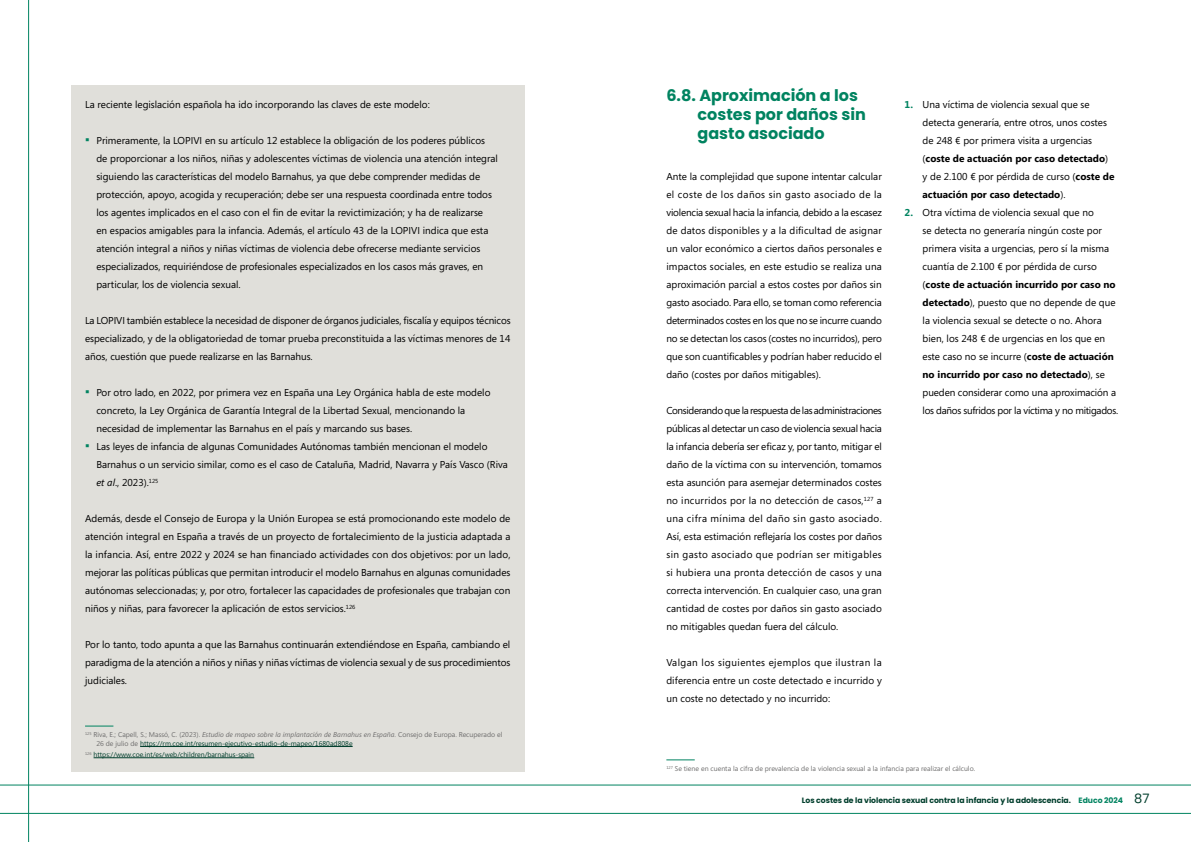
<style>
.page{position:relative;width:1191px;height:842px;background:#fff}
.page>*{position:absolute;margin:0;border:0;box-sizing:border-box;transform-origin:0 0}
.t1{font:700 16px/19px "Poppins";color:#008360}
.t2{font:10px/18px "Segoe";color:#000;text-align:justify}
.t3{font:700 7.7px "Poppins";letter-spacing:-.005em;color:#003e2c}
.t4{font:7px/8.4px "Segoe";color:#706f6f}
.t5{font:7px "Segoe";color:#003e2c}
.s1{font-weight:700;font-size:13px;color:#008360}
.s2{font-style:italic}
.s3{color:#003e2c}
.s4{font-weight:700;color:#008360}
.s5{font-weight:700}
.s6{color:#008360}
.s7{font-weight:400;font-size:13px}
</style>
<div class="page">
<hr style="left:28px;top:0;width:1px;height:842px;background:#008360">
<hr style="left:0;top:813px;width:1191px;height:1px;background:#008360">
<hr style="left:0;top:785px;width:1191px;height:1px;background:#008360">
<div style="left:71px;top:85px;width:453px;height:686px;background:#e0dfda"></div>
<svg style="left:85px;top:726px;width:28px;height:1px"></svg>
<hr style="left:140px;top:746px;width:213px;height:1px;background:#003e2c">
<hr style="left:94px;top:757px;width:160px;height:1px;background:#003e2c">
<svg style="left:666px;top:760px;width:28px;height:1px"></svg>
<p class="t2" style="left:85px;top:95px;width:346px">La reciente legislación española ha ido incorporando las claves de este modelo:</p>
<p class="t2" style="left:96px;top:131px;width:403px;text-align:left;text-indent:-11px"><span class="s1">▪</span> Primeramente, la LOPIVI en su artículo 12 establece la obligación de los poderes públicos de proporcionar a los niños, niñas y adolescentes víctimas de violencia una atención integral siguiendo las características del modelo Barnahus, ya que debe comprender medidas de protección, apoyo, acogida y recuperación; debe ser una respuesta coordinada entre todos los agentes implicados en el caso con el fin de evitar la revictimización; y ha de realizarse<br>en espacios amigables para la infancia. Además, el artículo 43 de la LOPIVI indica que esta atención integral a niños y niñas víctimas de violencia debe ofrecerse mediante servicios especializados, requiriéndose de profesionales especializados en los casos más graves, en particular, los de violencia sexual.</p>
<p class="t2" style="left:85px;top:311px;width:427px">La LOPIVI también establece la necesidad de disponer de órganos judiciales, fiscalía y equipos técnicos especializado, y de la obligatoriedad de tomar prueba preconstituida a las víctimas menores de 14 años, cuestión que puede realizarse en las Barnahus.</p>
<p class="t2" style="left:96px;top:383px;width:395px;text-align:left;text-indent:-11px"><span class="s1">▪</span> Por otro lado, en 2022, por primera vez en España una Ley Orgánica habla de este modelo concreto, la Ley Orgánica de Garantía Integral de la Libertad Sexual, mencionando la necesidad de implementar las Barnahus en el país y marcando sus bases.</p>
<p class="t2" style="left:96px;top:437px;width:413px;text-align:left;text-indent:-11px"><span class="s1">▪</span> Las leyes de infancia de algunas Comunidades Autónomas también mencionan el modelo<br>Barnahus o un servicio similar, como es el caso de Cataluña, Madrid, Navarra y País Vasco (Riva <span class="s2">et al</span>., 2023).<sup>125</sup></p>
<p class="t2" style="left:85px;top:509px;width:427px">Además, desde el Consejo de Europa y la Unión Europea se está promocionando este modelo de atención integral en España a través de un proyecto de fortalecimiento de la justicia adaptada a la infancia. Así, entre 2022 y 2024 se han financiado actividades con dos objetivos: por un lado, mejorar las políticas públicas que permitan introducir el modelo Barnahus en algunas comunidades autónomas seleccionadas; y, por otro, fortalecer las capacidades de profesionales que trabajan con niños y niñas, para favorecer la aplicación de estos servicios.<sup>126</sup></p>
<p class="t2" style="left:85px;top:635px;width:427px">Por lo tanto, todo apunta a que las Barnahus continuarán extendiéndose en España, cambiando el paradigma de la atención a niños y niñas y niñas víctimas de violencia sexual y de sus procedimientos judiciales.</p>
<p class="t4" style="left:96px;top:730px;width:407px;text-indent:-11px"><sup>125</sup> Riva, E.; Capell, S.; Massó, C. (2023). <span class="s2">Estudio de mapeo sobre la implantación de Barnahus en España</span>. Consejo de Europa. Recuperado el<br>26 de julio de <span class="s3">https://rm.coe.int/resumen-ejecutivo-estudio-de-mapeo/1680ad808e</span></p>
<p class="t5" style="left:85px;top:750px;width:171px"><sup>126</sup> https://www.coe.int/es/web/children/barnahus-spain</p>
<h1 class="t1" style="left:697px;top:86px;width:170px;text-indent:-31px">6.8. Aproximación a los costes por daños sin gasto asociado</h1>
<p class="t2" style="left:666px;top:167px;width:217px">Ante la complejidad que supone intentar calcular el coste de los daños sin gasto asociado de la violencia sexual hacia la infancia, debido a la escasez de datos disponibles y a la dificultad de asignar un valor económico a ciertos daños personales e impactos sociales, en este estudio se realiza una aproximación parcial a estos costes por daños sin gasto asociado. Para ello, se toman como referencia determinados costes en los que no se incurre cuando no se detectan los casos (costes no incurridos), pero que son cuantificables y podrían haber reducido el daño (costes por daños mitigables).</p>
<p class="t2" style="left:666px;top:401px;width:217px">Considerando que la respuesta de las administraciones públicas al detectar un caso de violencia sexual hacia la infancia debería ser eficaz y, por tanto, mitigar el daño de la víctima con su intervención, tomamos esta asunción para asemejar determinados costes no incurridos por la no detección de casos,<sup>127</sup> a una cifra mínima del daño sin gasto asociado.<br>Así, esta estimación reflejaría los costes por daños sin gasto asociado que podrían ser mitigables si hubiera una pronta detección de casos y una correcta intervención. En cualquier caso, una gran cantidad de costes por daños sin gasto asociado no mitigables quedan fuera del cálculo.</p>
<p class="t2" style="left:666px;top:653px;width:217px">Valgan los siguientes ejemplos que ilustran la diferencia entre un coste detectado e incurrido y un coste no detectado y no incurrido:</p>
<p class="t2" style="left:922px;top:95px;width:193px;text-align:left;text-indent:-18px"><span class="s4">1.</span> Una víctima de violencia sexual que se detecta generaría, entre otros, unos costes de 248 € por primera visita a urgencias (<span class="s5">coste de actuación por caso detectado</span>) y de 2.100 € por pérdida de curso (<span class="s5">coste de actuación por caso detectado</span>).</p>
<p class="t2" style="left:922px;top:203px;width:197px;text-align:left;text-indent:-18px"><span class="s4">2.</span> Otra víctima de violencia sexual que no<br>se detecta no generaría ningún coste por primera visita a urgencias, pero sí la misma cuantía de 2.100 € por pérdida de curso (<span class="s5">coste de actuación incurrido por caso no detectado</span>), puesto que no depende de que la violencia sexual se detecte o no. Ahora bien, los 248 € de urgencias en los que en este caso no se incurre (<span class="s5">coste de actuación no incurrido por caso no detectado</span>), se pueden considerar como una aproximación a los daños sufridos por la víctima y no mitigados.</p>
<p class="t4" style="left:666px;top:764px;width:310px"><sup>127</sup> Se tiene en cuenta la cifra de prevalencia de la violencia sexual a la infancia para realizar el cálculo.</p>
<p class="t3" style="left:802px;top:795px;width:349px">Los costes de la violencia sexual contra la infancia y la adolescencia. <span class="s6">Educo 2024</span> <span class="s7">87</span></p>
</div>
